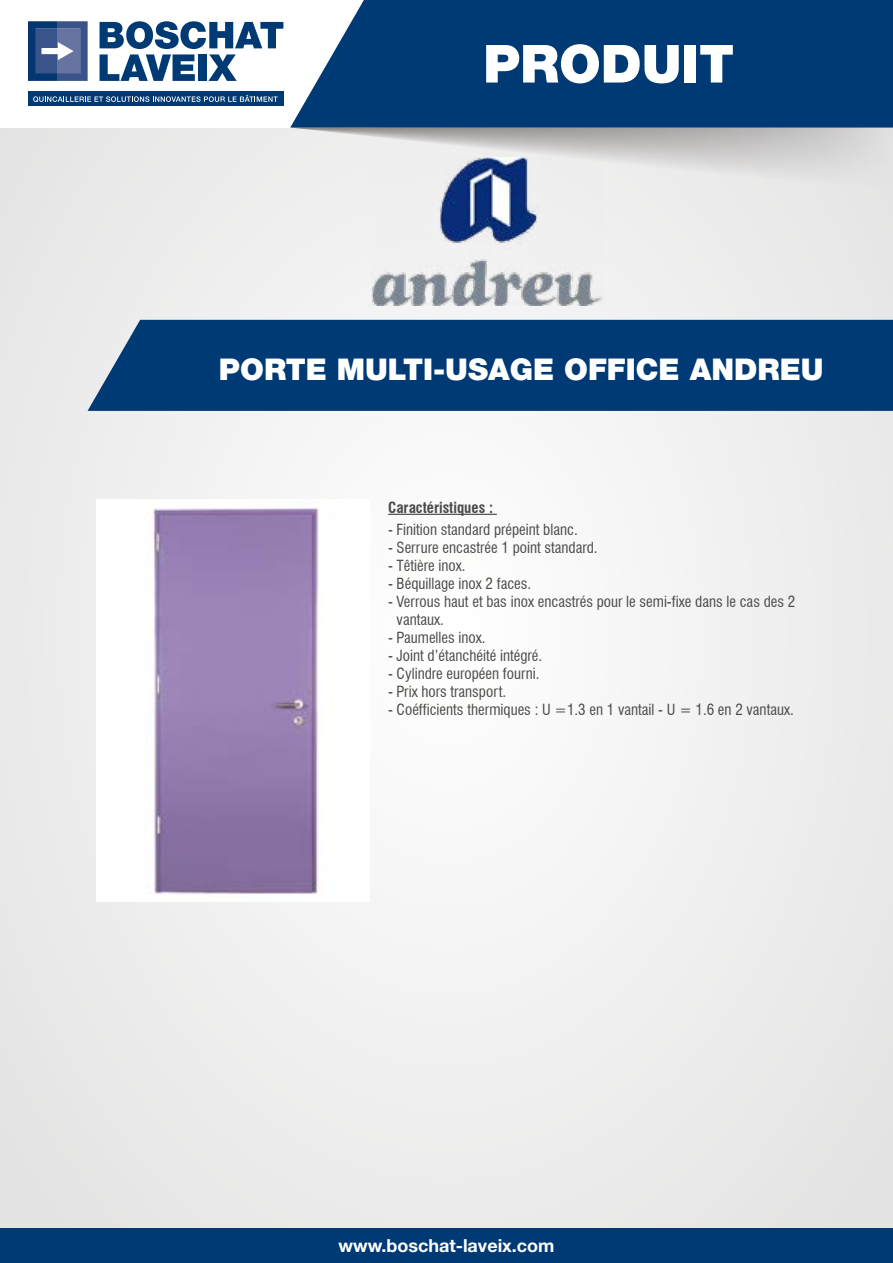
<style>
.page{position:relative;width:893px;height:1263px;background:#fff}
.page>*{position:absolute;margin:0;border:0;box-sizing:border-box;transform-origin:0 0}
.t1{font:900 52.5px "Helvetica Neue LT Std";color:#fff}
.t2{font:900 30px "Helvetica Neue LT Std";color:#fff}
.t3{font:700 18px "Helvetica Neue LT Std";color:#fff}
.t4{font:condensed 15px/18px "Swiss 721 BT";color:#4a4a49}
.t5{font:700 condensed 15px "Swiss 721 BT";color:#4a4a49}
</style>
<div class="page">
<div style="left:0;top:0;width:893px;height:1263px;background:linear-gradient(to right,#ededee,#f0f0f0)"></div>
<div style="left:0;top:0;width:379px;height:128px;background:#fff"></div>
<svg style="left:290px;top:0;width:603px;height:128px;background:#10467d"></svg>
<div style="left:28px;top:91px;width:255px;height:15px;background:#003a74"></div>
<svg style="left:33px;top:95px;width:245px;height:7px"></svg>
<svg style="left:100px;top:21px;width:183px;height:60px"></svg>
<svg style="left:28px;top:21px;width:60px;height:60px;background:#496494"></svg>
<svg style="left:295px;top:128px;width:598px;height:59px;background:#d6d5d4"></svg>
<div style="left:0;top:1229px;width:893px;height:34px;background:#003a75"></div>
<div style="left:88px;top:320px;width:805px;height:91px;background:#003a75"></div>
<hr style="left:388px;top:514px;width:109px;height:1px;background:#4a4a49">
<img style="left:372px;top:158px;width:232px;height:148px">
<img style="left:97px;top:500px;width:273px;height:401px">
<h1 class="t1" style="left:483px;top:32px;width:252px">PRODUIT</h1>
<h2 class="t2" style="left:219px;top:352px;width:606px">PORTE MULTI-USAGE OFFICE ANDREU</h2>
<p class="t5" style="left:388px;top:498px;width:107px">Caractéristiques :</p>
<p class="t4" style="left:388px;top:521px;width:191px">- Finition standard prépeint blanc.</p>
<p class="t4" style="left:388px;top:539px;width:211px">- Serrure encastrée 1 point standard.</p>
<p class="t4" style="left:388px;top:557px;width:79px">- Têtière inox.</p>
<p class="t4" style="left:388px;top:575px;width:145px">- Béquillage inox 2 faces.</p>
<p class="t4" style="left:397px;top:593px;width:400px;text-indent:-9px">- Verrous haut et bas inox encastrés pour le semi-fixe dans le cas des 2 vantaux.</p>
<p class="t4" style="left:388px;top:629px;width:99px">- Paumelles inox.</p>
<p class="t4" style="left:388px;top:647px;width:156px">- Joint d’étanchéité intégré.</p>
<p class="t4" style="left:388px;top:665px;width:153px">- Cylindre européen fourni.</p>
<p class="t4" style="left:388px;top:683px;width:120px">- Prix hors transport.</p>
<p class="t4" style="left:388px;top:701px;width:407px">- Coéfficients thermiques : U =1.3 en 1 vantail - U = 1.6 en 2 vantaux.</p>
<p class="t3" style="left:338px;top:1235px;width:218px">www.boschat-laveix.com</p>
</div>
